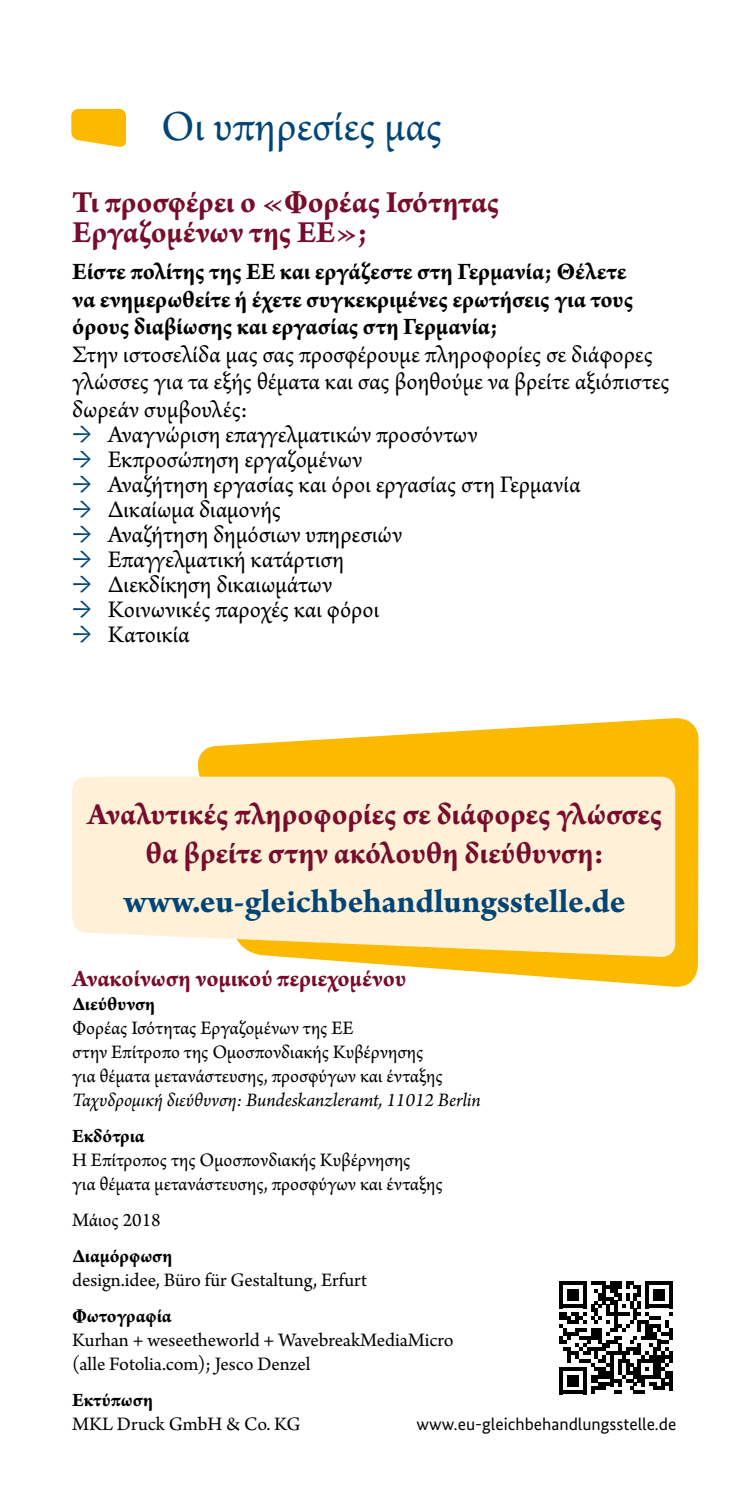
<style>
.page{position:relative;width:745px;height:1489px;background:#fff}
.page>*{position:absolute;margin:0;border:0;box-sizing:border-box;transform-origin:0 0}
.t1{font:45px "Arno Pro";letter-spacing:-.005em;color:#004577}
.t2{font:700 35px "Arno Pro";color:#004577}
.t3{font:700 32.5px/39px "Arno Pro";color:#770c2c;text-align:center}
.t4{font:700 25px/27.5px "Arno Pro";letter-spacing:-.005em;color:#000}
.t5{font:25px "Arno Pro";letter-spacing:-.005em;color:#000}
.t6{font:700 25px "Arno Pro";letter-spacing:-.005em;color:#770c2c}
.t7{font:20px/24px "Arno Pro";letter-spacing:-.005em;color:#000}
.t8{font:700 20px "Arno Pro";color:#000}
.t9{font:17.5px "Bundes Sans";color:#000}
.s1{font-weight:400}
.s2{font-family:"Bundes Serif";color:#004577}
.s3{font-style:italic}
</style>
<div class="page">
<svg style="left:197px;top:718px;width:501px;height:269px;fill:#fbba00"></svg>
<svg style="left:72px;top:776px;width:602px;height:181px;background:#feefd0"></svg>
<svg style="left:71px;top:109px;width:55px;height:38px;background:#fbc21d"></svg>
<svg style="left:559px;top:1281px;width:113px;height:112px"></svg>
<svg style="left:668px;top:1327px;width:4px;height:12px"></svg>
<svg style="left:668px;top:1351px;width:4px;height:11px"></svg>
<hr style="left:668px;top:1370px;width:4px;height:20px;background:#000">
<h1 class="t1" style="left:161px;top:101px;width:283px">Οι υπηρεσίες μας</h1>
<h2 class="t3" style="left:72px;top:189px;width:428px;line-height:30px;text-align:left">Τι προσφέρει ο «Φορέας Ισότητας<br>Εργαζομένων της ΕΕ»;</h2>
<p class="t4" style="left:72px;top:259px;width:598px">Είστε πολίτης της ΕΕ και εργάζεστε στη Γερμανία; Θέλετε<br>να ενημερωθείτε ή έχετε συγκεκριμένες ερωτήσεις για τους όρους διαβίωσης και εργασίας στη Γερμανία;<br><span class="s1">Στην ιστοσελίδα μας σας προσφέρουμε πληροφορίες σε διάφορες γλώσσες για τα εξής θέματα και σας βοηθούμε να βρείτε αξιόπιστες δωρεάν συμβουλές:</span></p>
<p class="t5" style="left:72px;top:420px;width:407px"><span class="s2">→</span> Αναγνώριση επαγγελματικών προσόντων</p>
<p class="t5" style="left:72px;top:445px;width:292px"><span class="s2">→</span> Εκπροσώπηση εργαζομένων</p>
<p class="t5" style="left:72px;top:470px;width:509px"><span class="s2">→</span> Αναζήτηση εργασίας και όροι εργασίας στη Γερμανία</p>
<p class="t5" style="left:72px;top:495px;width:210px"><span class="s2">→</span> Δικαίωμα διαμονής</p>
<p class="t5" style="left:72px;top:520px;width:331px"><span class="s2">→</span> Αναζήτηση δημόσιων υπηρεσιών</p>
<p class="t5" style="left:72px;top:545px;width:273px"><span class="s2">→</span> Επαγγελματική κατάρτιση</p>
<p class="t5" style="left:72px;top:570px;width:261px"><span class="s2">→</span> Διεκδίκηση δικαιωμάτων</p>
<p class="t5" style="left:72px;top:595px;width:308px"><span class="s2">→</span> Κοινωνικές παροχές και φόροι</p>
<p class="t5" style="left:72px;top:620px;width:119px"><span class="s2">→</span> Κατοικία</p>
<p class="t3" style="left:87px;top:795px;width:576px">Αναλυτικές πληροφορίες σε διάφορες γλώσσες θα βρείτε στην ακόλουθη διεύθυνση:</p>
<p class="t2" style="left:124px;top:880px;width:503px">www.eu-gleichbehandlungsstelle.de</p>
<h1 class="t6" style="left:72px;top:963px;width:335px">Ανακοίνωση νομικού περιεχομένου</h1>
<h2 class="t8" style="left:72px;top:992px;width:85px">Διεύθυνση</h2>
<p class="t7" style="left:72px;top:1016px;width:410px">Φορέας Ισότητας Εργαζομένων της ΕΕ<br>στην Επίτροπο της Ομοσπονδιακής Κυβέρνησης<br>για θέματα μετανάστευσης, προσφύγων και ένταξης <span class="s3">Ταχυδρομική διεύθυνση: Bundeskanzleramt, 11012 Berlin</span></p>
<h2 class="t8" style="left:72px;top:1124px;width:74px">Εκδότρια</h2>
<p class="t7" style="left:72px;top:1148px;width:372px">Η Επίτροπος της Ομοσπονδιακής Κυβέρνησης<br>για θέματα μετανάστευσης, προσφύγων και ένταξης</p>
<p class="t7" style="left:72px;top:1208px;width:90px">Μάιος 2018</p>
<h2 class="t8" style="left:72px;top:1244px;width:102px">Διαμόρφωση</h2>
<p class="t7" style="left:72px;top:1268px;width:296px">design.idee, Büro für Gestaltung, Erfurt</p>
<h2 class="t8" style="left:72px;top:1304px;width:101px">Φωτογραφία</h2>
<p class="t7" style="left:72px;top:1328px;width:383px">Kurhan + weseetheworld + WavebreakMediaMicro (alle Fotolia.com); Jesco Denzel</p>
<h2 class="t8" style="left:72px;top:1388px;width:82px">Εκτύπωση</h2>
<p class="t7" style="left:72px;top:1412px;width:230px">MKL Druck GmbH &amp; Co. KG</p>
<p class="t9" style="left:416px;top:1412px;width:261px">www.eu-gleichbehandlungsstelle.de</p>
</div>
